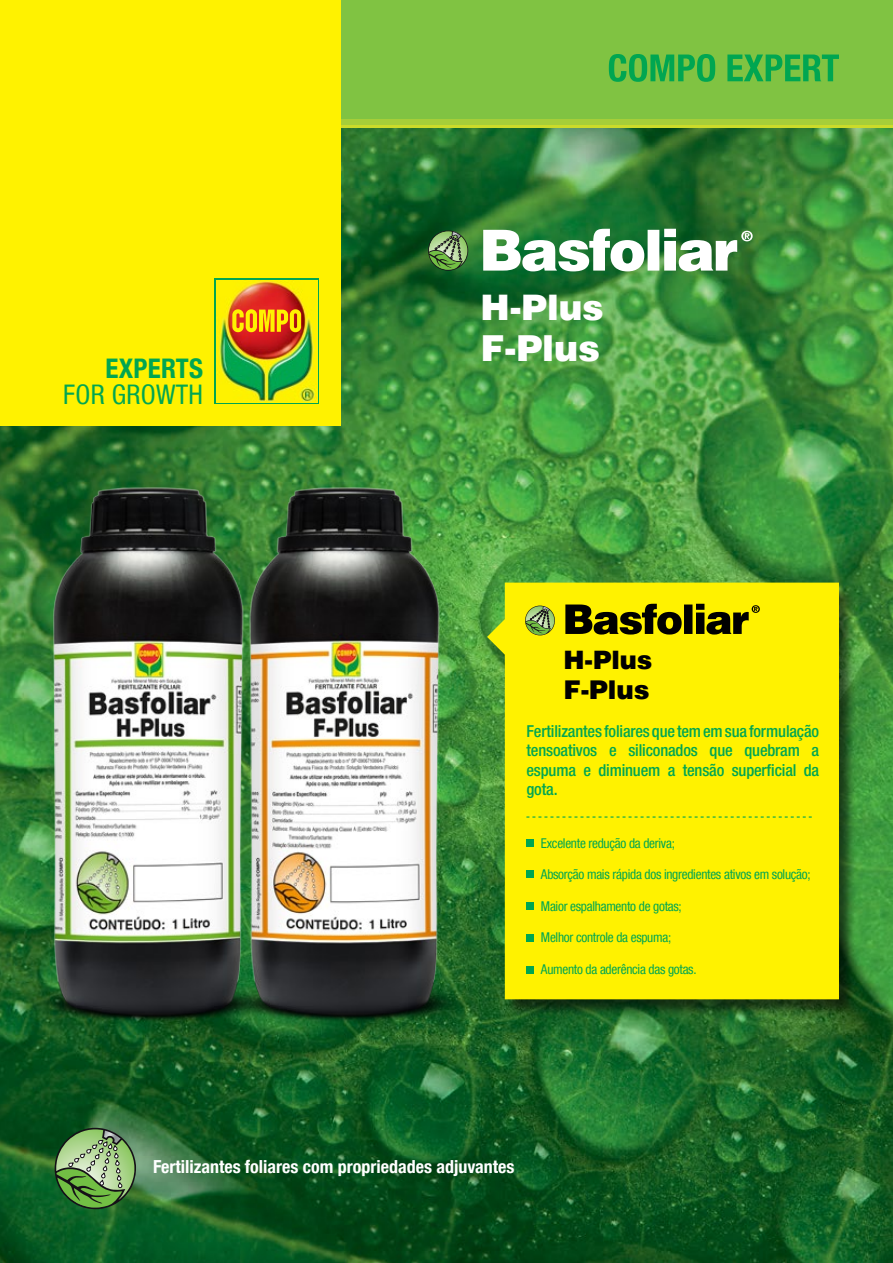
<style>
.page{position:relative;width:893px;height:1263px;background:#fff}
.page>*{position:absolute;margin:0;border:0;box-sizing:border-box;transform-origin:0 0}
.t1{font:900 35.85px "Helvetica LT";color:#fff}
.t2{font:900 35.25px "Helvetica LT";color:#fff}
.t3{font:condensed 27px "Helvetica Neue LT Com";letter-spacing:.01em;color:#00a651}
.t4{font:700 condensed 27px "Helvetica Neue LT Com";letter-spacing:.01em;color:#00a651}
.t5{font:900 25.8px "Helvetica LT";color:#000}
.t6{font:900 25.5px "Helvetica LT";color:#000}
.t7{font:700 condensed 18px "Helvetica Neue LT Com";color:#fff}
.t8{font:500 condensed 16.5px/19.5px "Helvetica Neue LT Com";letter-spacing:-.01em;color:#00a651;text-align:justify}
.t9{font:condensed 13.5px "Helvetica Neue LT Com";letter-spacing:-.02em;color:#00a651}
</style>
<div class="page">
<img style="left:0;top:128px;width:893px;height:1135px">
<div style="left:488px;top:583px;width:369px;height:434px;background:#000;opacity:.6"></div>
<div style="left:503px;top:583px;width:336px;height:416px;background:#fff200"></div>
<div style="left:0;top:0;width:893px;height:127px;background:#80c342"></div>
<div style="left:0;top:120px;width:893px;height:5px;background:#a6ce39"></div>
<hr style="left:0;top:125px;width:893px;height:3px;background:#cbdb2a">
<svg style="left:609px;top:54px;width:230px;height:28px"></svg>
<div style="left:0;top:0;width:340px;height:425px;background:#fff200"></div>
<div style="left:214px;top:278px;width:105px;height:126px;background:linear-gradient(to right,#fff200,#fff200)"></div>
<img style="left:217px;top:280px;width:100px;height:122px">
<svg style="left:232px;top:309px;width:69px;height:23px"></svg>
<svg style="left:483px;top:229px;width:270px;height:42px"></svg>
<svg style="left:565px;top:604px;width:195px;height:30px;background:#716b00"></svg>
<svg style="left:526px;top:816px;width:286px;height:2px"></svg>
<div style="left:526px;top:839px;width:8px;height:7px;background:#00a651"></div>
<div style="left:526px;top:871px;width:8px;height:7px;background:#00a651"></div>
<div style="left:526px;top:902px;width:8px;height:8px;background:#00a651"></div>
<div style="left:526px;top:934px;width:8px;height:7px;background:#00a651"></div>
<div style="left:526px;top:966px;width:8px;height:7px;background:#00a651"></div>
<svg style="left:525px;top:606px;width:30px;height:29px"></svg>
<svg style="left:428px;top:230px;width:40px;height:41px;background:#638e52"></svg>
<img style="left:55px;top:1128px;width:81px;height:81px">
<img style="left:0;top:444px;width:306px;height:630px">
<img style="left:175px;top:443px;width:328px;height:630px">
<h3 class="t4" style="left:106px;top:352px;width:99px">EXPERTS</h3>
<h3 class="t3" style="left:63px;top:378px;width:141px">FOR GROWTH</h3>
<h2 class="t2" style="left:480px;top:284px;width:125px">H-Plus</h2>
<h1 class="t1" style="left:480px;top:325px;width:121px">F-Plus</h1>
<h3 class="t6" style="left:563px;top:643px;width:90px">H-Plus</h3>
<h3 class="t5" style="left:563px;top:673px;width:88px">F-Plus</h3>
<p class="t8" style="left:526px;top:721px;width:294px">Fertilizantes foliares que tem em sua formulação tensoativos e siliconados que quebram a espuma e diminuem a tensão superficial da gota.</p>
<p class="t9" style="left:541px;top:835px;width:135px">Excelente redução da deriva;</p>
<p class="t9" style="left:541px;top:866px;width:271px">Absorção mais rápida dos ingredientes ativos em solução;</p>
<p class="t9" style="left:541px;top:898px;width:142px">Maior espalhamento de gotas;</p>
<p class="t9" style="left:541px;top:929px;width:132px">Melhor controle da espuma;</p>
<p class="t9" style="left:541px;top:961px;width:157px">Aumento da aderência das gotas.</p>
<h3 class="t7" style="left:153px;top:1156px;width:363px">Fertilizantes foliares com propriedades adjuvantes</h3>
</div>
